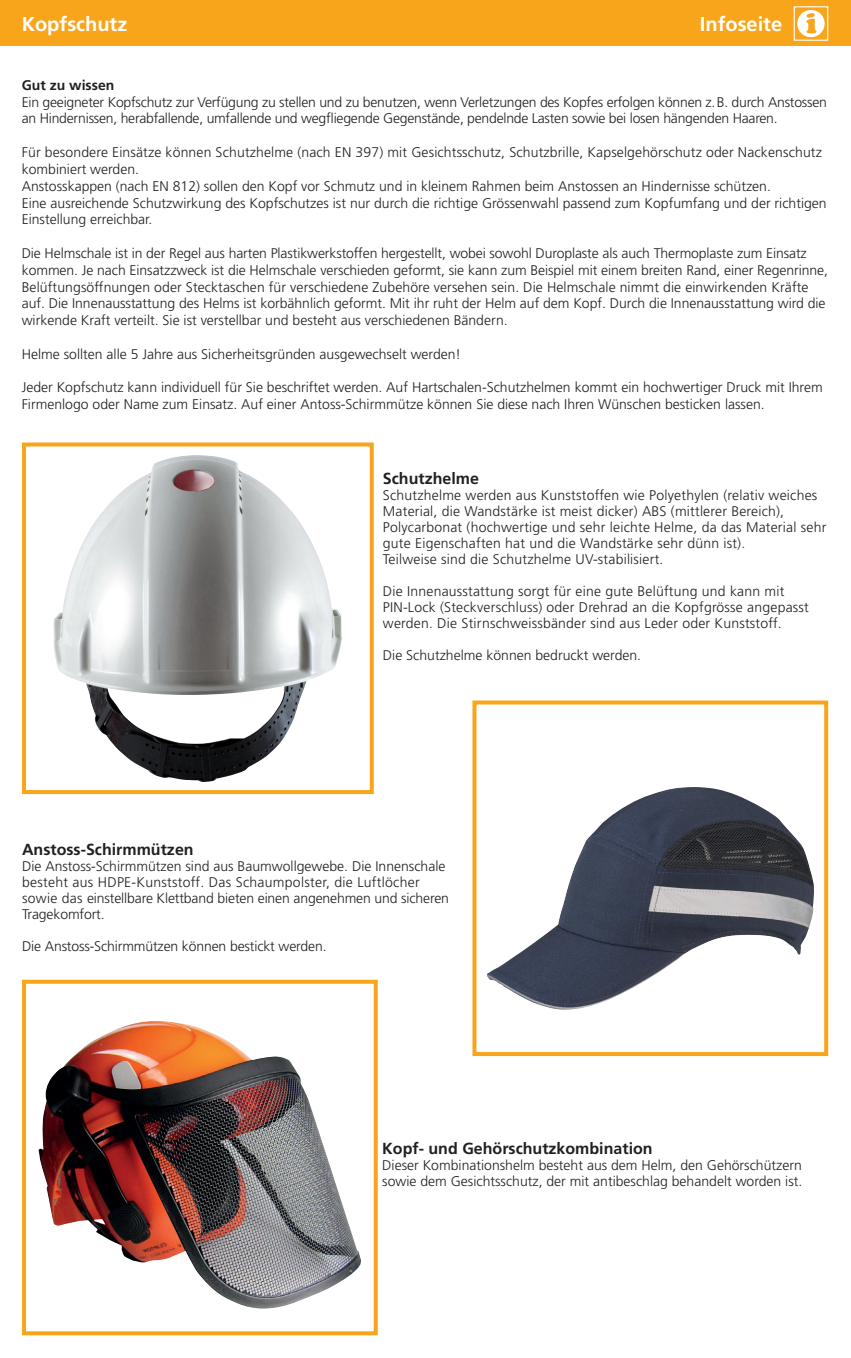
<style>
.page{position:relative;width:851px;height:1358px;background:#fff}
.page>*{position:absolute;margin:0;border:0;box-sizing:border-box;transform-origin:0 0}
.t1{font:700 20px "Frutiger LT Pro";color:#fff}
.t2{font:700 16px "Frutiger LT Pro";color:#231f20}
.t3{font:300 14px/16.8px "Frutiger LT Pro";color:#231f20}
.t4{font:700 14px "Frutiger LT Pro";color:#231f20}
</style>
<div class="page">
<img style="left:53px;top:455px;width:289px;height:327px">
<div style="left:22px;top:442px;width:352px;height:352px;border:4px solid #f9a51b"></div>
<img style="left:487px;top:787px;width:327px;height:223px">
<div style="left:472px;top:700px;width:356px;height:356px;border:4px solid #f9a51b"></div>
<img style="left:39px;top:1021px;width:322px;height:288px">
<div style="left:22px;top:980px;width:356px;height:355px;border:4px solid #f9a51b"></div>
<div style="left:0;top:0;width:850px;height:45px;background:#f9a51b"></div>
<svg style="left:793px;top:6px;width:35px;height:35px"></svg>
<h1 class="t1" style="left:22px;top:12px;width:107px">Kopfschutz</h1>
<h1 class="t1" style="left:699px;top:12px;width:84px">Infoseite</h1>
<p class="t4" style="left:22px;top:77px;width:94px">Gut zu wissen</p>
<p class="t3" style="left:22px;top:94px;width:806px">Ein geeigneter Kopfschutz zur Verfügung zu stellen und zu benutzen, wenn Verletzungen des Kopfes erfolgen können z.B. durch Anstossen an Hindernissen, herabfallende, umfallende und wegfliegende Gegenstände, pendelnde Lasten sowie bei losen hängenden Haaren.</p>
<p class="t3" style="left:22px;top:144px;width:806px">Für besondere Einsätze können Schutzhelme (nach EN 397) mit Gesichtsschutz, Schutzbrille, Kapselgehörschutz oder Nackenschutz kombiniert werden.<br>Anstosskappen (nach EN 812) sollen den Kopf vor Schmutz und in kleinem Rahmen beim Anstossen an Hindernisse schützen.<br>Eine ausreichende Schutzwirkung des Kopfschutzes ist nur durch die richtige Grössenwahl passend zum Kopfumfang und der richtigen Einstellung erreichbar.</p>
<p class="t3" style="left:22px;top:245px;width:807px">Die Helmschale ist in der Regel aus harten Plastikwerkstoffen hergestellt, wobei sowohl Duroplaste als auch Thermoplaste zum Einsatz kommen. Je nach Einsatzzweck ist die Helmschale verschieden geformt, sie kann zum Beispiel mit einem breiten Rand, einer Regenrinne, Belüftungsöffnungen oder Stecktaschen für verschiedene Zubehöre versehen sein. Die Helmschale nimmt die einwirkenden Kräfte auf. Die Innenausstattung des Helms ist korbähnlich geformt. Mit ihr ruht der Helm auf dem Kopf. Durch die Innenausstattung wird die wirkende Kraft verteilt. Sie ist verstellbar und besteht aus verschiedenen Bändern.</p>
<p class="t3" style="left:22px;top:346px;width:441px">Helme sollten alle 5 Jahre aus Sicherheitsgründen ausgewechselt werden!</p>
<p class="t3" style="left:22px;top:379px;width:802px">Jeder Kopfschutz kann individuell für Sie beschriftet werden. Auf Hartschalen-Schutzhelmen kommt ein hochwertiger Druck mit Ihrem<br>Firmenlogo oder Name zum Einsatz. Auf einer Antoss-Schirmmütze können Sie diese nach Ihren Wünschen besticken lassen.</p>
<p class="t2" style="left:383px;top:469px;width:98px">Schutzhelme</p>
<p class="t3" style="left:383px;top:487px;width:445px;line-height:16px">Schutzhelme werden aus Kunststoffen wie Polyethylen (relativ weiches Material, die Wandstärke ist meist dicker) ABS (mittlerer Bereich), Polycarbonat (hochwertige und sehr leichte Helme, da das Material sehr gute Eigenschaften hat und die Wandstärke sehr dünn ist).<br>Teilweise sind die Schutzhelme UV-stabilisiert.</p>
<p class="t3" style="left:383px;top:583px;width:427px;line-height:16px">Die Innenausstattung sorgt für eine gute Belüftung und kann mit<br>PIN-Lock (Steckverschluss) oder Drehrad an die Kopfgrösse angepasst werden. Die Stirnschweissbänder sind aus Leder oder Kunststoff.</p>
<p class="t3" style="left:383px;top:647px;width:260px">Die Schutzhelme können bedruckt werden.</p>
<p class="t2" style="left:22px;top:840px;width:173px">Anstoss-Schirmmützen</p>
<p class="t3" style="left:22px;top:859px;width:428px;line-height:16px">Die Anstoss-Schirmmützen sind aus Baumwollgewebe. Die Innenschale besteht aus HDPE-Kunststoff. Das Schaumpolster, die Luftlöcher sowie das einstellbare Klettband bieten einen angenehmen und sicheren Tragekomfort.</p>
<p class="t3" style="left:22px;top:938px;width:306px">Die Anstoss-Schirmmützen können bestickt werden.</p>
<p class="t2" style="left:382px;top:1139px;width:272px">Kopf- und Gehörschutzkombination</p>
<p class="t3" style="left:382px;top:1157px;width:421px;line-height:16px">Dieser Kombinationshelm besteht aus dem Helm, den Gehörschützern sowie dem Gesichtsschutz, der mit antibeschlag behandelt worden ist.</p>
</div>
